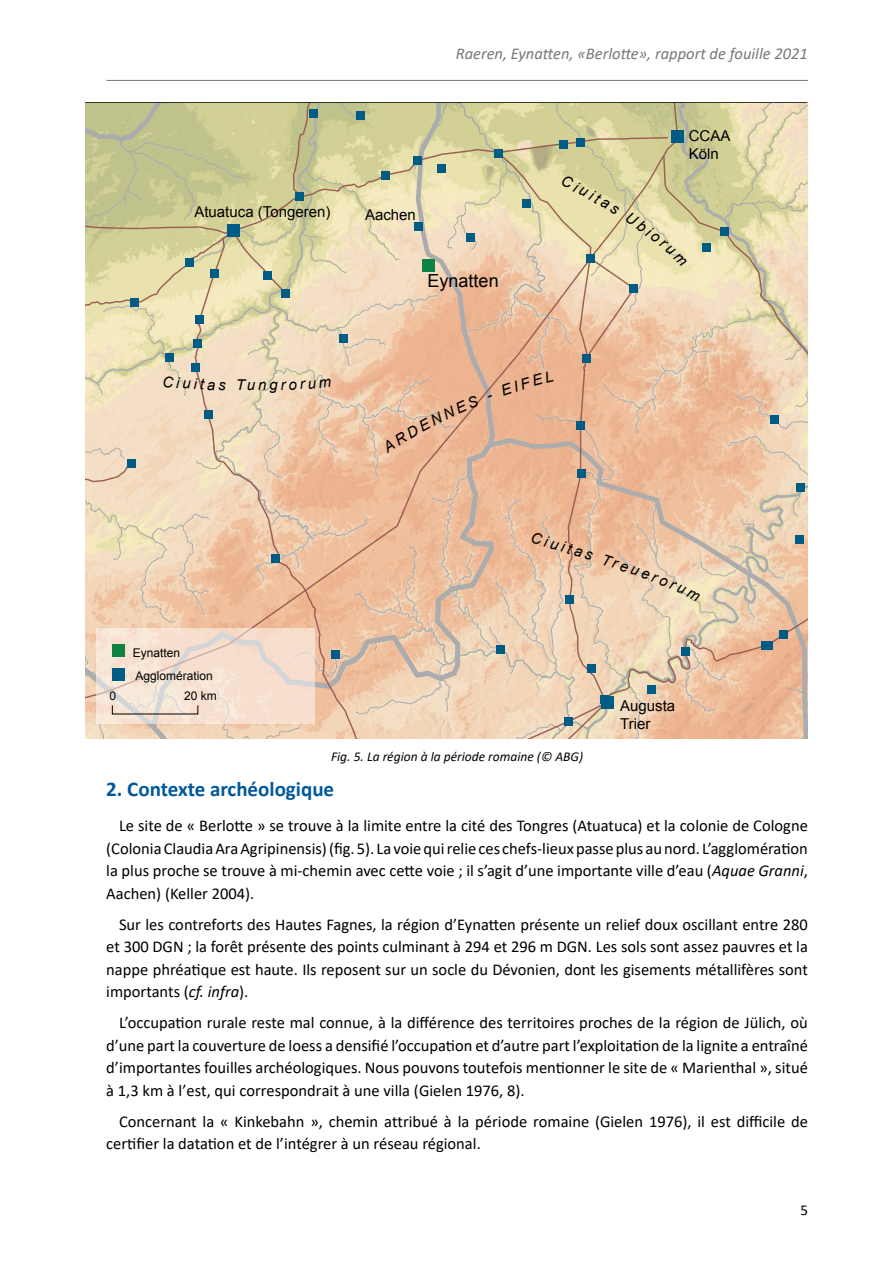
<style>
.page{position:relative;width:893px;height:1263px;background:#fff}
.page>*{position:absolute;margin:0;border:0;box-sizing:border-box;transform-origin:0 0}
.Titre_1{font:700 21px "Calibri";color:#00589c}
.t1{font:18px "Arial";color:#000}
.corps{font:16.5px/22.5px "Calibri";color:#000;text-align:justify}
.t2{font:italic 16.5px "Calibri";color:#77787b}
.t3{font:15px/18px "Arial";color:#000}
.t4{font:italic 15px "Arial";color:#000}
.t5{font:15px "Calibri";color:#000}
.Légendes_figures_cen{font:italic 13.5px "Calibri";color:#000}
.t6{font:12px/23.7px "Arial";color:#000}
.s1{font-style:italic}
</style>
<div class="page">
<hr style="left:106px;top:80px;width:702px;height:1px;background:#77787b">
<svg style="left:85px;top:102px;width:723px;height:636px;background:#e4cba8"></svg>
<p class="t2" style="left:456px;top:42px;width:354px">Raeren, Eynatten, «Berlotte», rapport de fouille 2021</p>
<p class="t3" style="left:194px;top:203px;width:137px">Atuatuca (Tongeren)</p>
<p class="t3" style="left:365px;top:206px;width:52px">Aachen</p>
<p class="t1" style="left:428px;top:269px;width:73px">Eynatten</p>
<p class="t4" style="left:247px;top:375px;width:10px">u</p>
<p class="t3" style="left:689px;top:127px;width:43px">CCAA<br>Köln</p>
<p class="t6" style="left:133px;top:641px;width:81px">Eynatten<br>Agglomération</p>
<p class="t6" style="left:109px;top:684px;width:8px">0</p>
<p class="t6" style="left:184px;top:684px;width:34px">20 km</p>
<p class="t4" style="left:564px;top:537px;width:34px;rotate:17deg">itas</p>
<p class="Légendes_figures_cen" style="left:331px;top:747px;width:254px">Fig. 5. La région à la période romaine (© ABG)</p>
<p class="t3" style="left:620px;top:697px;width:57px">Augusta<br>Trier</p>
<p class="Titre_1" style="left:106px;top:774px;width:229px">2. Contexte archéologique</p>
<p class="corps" style="left:106px;top:814px;width:703px;text-indent:13px">Le site de « Berlotte » se trouve à la limite entre la cité des Tongres (Atuatuca) et la colonie de Cologne (Colonia Claudia Ara Agripinensis) (fig. 5). La voie qui relie ces chefs-lieux passe plus au nord. L’agglomération la plus proche se trouve à mi-chemin avec cette voie ; il s’agit d’une importante ville d’eau (<span class="s1">Aquae Granni</span>, Aachen) (Keller 2004).</p>
<p class="corps" style="left:106px;top:913px;width:703px;text-indent:13px">Sur les contreforts des Hautes Fagnes, la région d’Eynatten présente un relief doux oscillant entre 280 et 300 DGN ; la forêt présente des points culminant à 294 et 296 m DGN. Les sols sont assez pauvres et la nappe phréatique est haute. Ils reposent sur un socle du Dévonien, dont les gisements métallifères sont importants (<span class="s1">cf. infra</span>).</p>
<p class="corps" style="left:106px;top:1011px;width:703px;text-indent:13px">L’occupation rurale reste mal connue, à la différence des territoires proches de la région de Jülich, où d’une part la couverture de loess a densifié l’occupation et d’autre part l’exploitation de la lignite a entraîné d’importantes fouilles archéologiques. Nous pouvons toutefois mentionner le site de « Marienthal », situé à 1,3 km à l’est, qui correspondrait à une villa (Gielen 1976, 8).</p>
<p class="corps" style="left:106px;top:1110px;width:703px;text-indent:13px">Concernant la « Kinkebahn », chemin attribué à la période romaine (Gielen 1976), il est difficile de certifier la datation et de l’intégrer à un réseau régional.</p>
<p class="t5" style="left:800px;top:1200px;width:9px">5</p>
</div>
